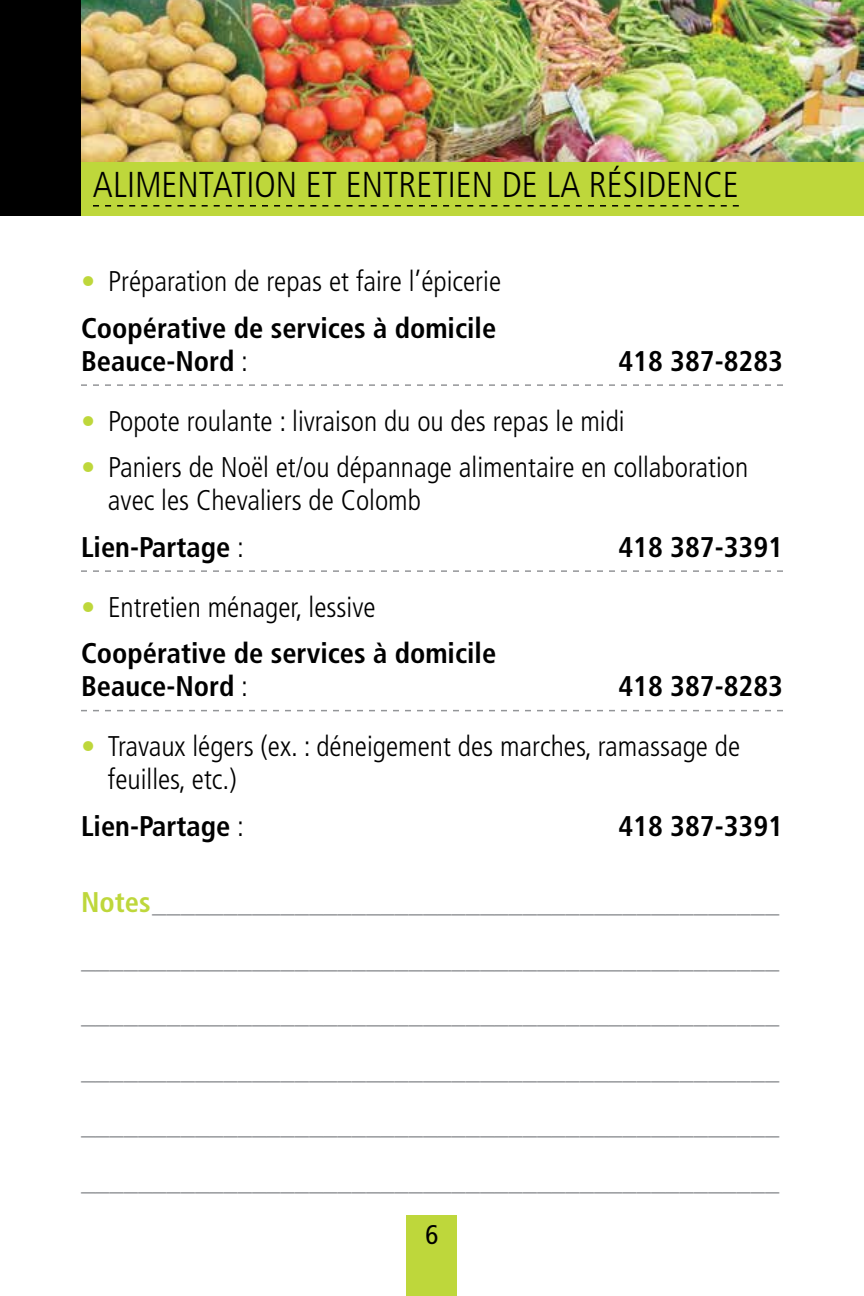
<style>
.page{position:relative;width:864px;height:1296px;background:#fff}
.page>*{position:absolute;margin:0;border:0;box-sizing:border-box;transform-origin:0 0}
.t1{font:300 condensed 36px "Frutiger";color:#000}
.t2{font:700 condensed 28.5px/55.5px "Frutiger";color:#939598;text-align:justify}
.t3{font:300 condensed 28.5px/33px "Frutiger";color:#000}
.t4{font:700 condensed 28.5px/46.5px "Frutiger";color:#000}
.t5{font:condensed 27px "Frutiger";color:#000}
.s1{color:#bed73b}
.s2{font-weight:700}
.s3{font-weight:300}
.s4{font-weight:300;color:#bed73b}
</style>
<div class="page">
<div style="left:407px;top:1215px;width:50px;height:81px;background:#bed73b"></div>
<svg style="left:81px;top:384px;width:702px;height:2px"></svg>
<svg style="left:81px;top:570px;width:702px;height:2px"></svg>
<svg style="left:81px;top:710px;width:702px;height:1px"></svg>
<div style="left:0;top:0;width:81px;height:216px;background:#000"></div>
<div style="left:81px;top:162px;width:783px;height:54px;background:#bed73b"></div>
<svg style="left:93px;top:205px;width:646px;height:2px"></svg>
<img style="left:81px;top:0;width:783px;height:162px">
<p class="t1" style="left:93px;top:164px;width:647px">Alimentation et entretien de la résidence</p>
<p class="t3" style="left:81px;top:259px;width:422px;line-height:46.5px"><span class="s1">•</span> Préparation de repas et faire l’épicerie<br><span class="s2">Coopérative de services à domicile</span></p>
<p class="t4" style="left:81px;top:338px;width:169px">Beauce-Nord <span class="s3">:</span></p>
<p class="t4" style="left:618px;top:338px;width:166px">418 387-8283</p>
<p class="t3" style="left:81px;top:405px;width:545px"><span class="s1">•</span> Popote roulante : livraison du ou des repas le midi</p>
<p class="t3" style="left:108px;top:451px;width:642px;text-indent:-27px"><span class="s1">•</span> Paniers de Noël et/ou dépannage alimentaire en collaboration avec les Chevaliers de Colomb</p>
<p class="t4" style="left:81px;top:524px;width:165px">Lien-Partage <span class="s3">:</span></p>
<p class="t4" style="left:618px;top:524px;width:166px">418 387-3391</p>
<p class="t4" style="left:81px;top:584px;width:417px"><span class="s4">•</span> <span class="s3">Entretien ménager, lessive<br></span>Coopérative de services à domicile</p>
<p class="t4" style="left:81px;top:663px;width:169px">Beauce-Nord <span class="s3">:</span></p>
<p class="t4" style="left:618px;top:663px;width:166px">418 387-8283</p>
<p class="t3" style="left:108px;top:730px;width:634px;text-indent:-27px"><span class="s1">•</span> Travaux légers (ex. : déneigement des marches, ramassage de feuilles, etc.)</p>
<p class="t4" style="left:81px;top:803px;width:165px">Lien-Partage <span class="s3">:</span></p>
<p class="t4" style="left:618px;top:803px;width:166px">418 387-3391</p>
<p class="t2" style="left:81px;top:875px;width:700px"><span class="s1">Notes</span>____________________________________________ _________________________________________________ _________________________________________________ _________________________________________________ _________________________________________________ _________________________________________________</p>
<p class="t5" style="left:426px;top:1219px;width:14px">6</p>
</div>
